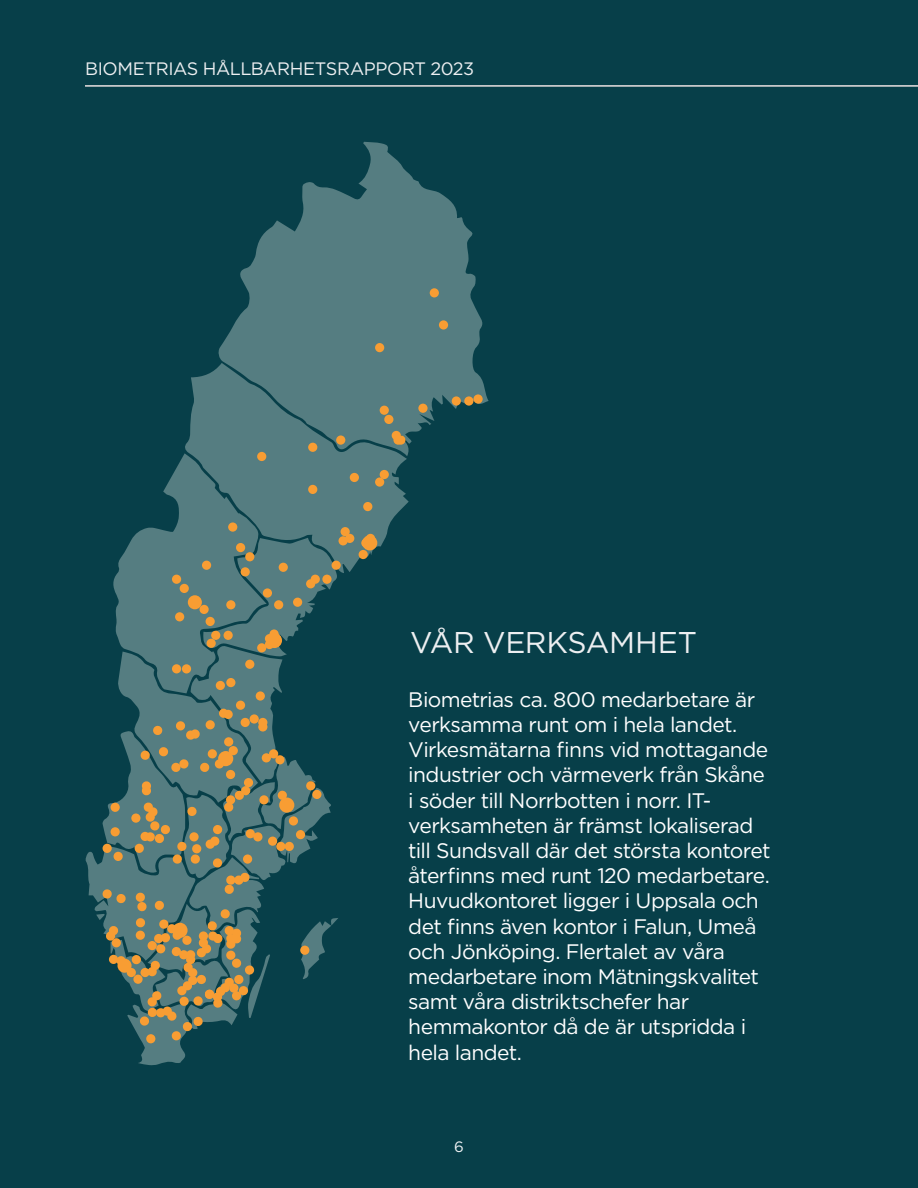
<style>
.page{position:relative;width:918px;height:1188px;background:#073f49}
.page>*{position:absolute;margin:0;border:0;box-sizing:border-box;transform-origin:0 0}
.Rubrik_2{font:30px "Gotham";letter-spacing:-.015em;color:#edeff1}
.LEFT{font:21px/25.2px "Gotham";letter-spacing:-.03em;color:#fff}
.t1{font:18px "Gotham";letter-spacing:-.025em;color:#edeff1}
.t2{font:15px "Gotham";color:#f1f4f6}
</style>
<div class="page">
<svg style="left:218px;top:142px;width:271px;height:302px;fill:#557d81"></svg>
<svg style="left:185px;top:363px;width:224px;height:210px;background:#497478"></svg>
<div style="left:362px;top:535px;width:15px;height:15px;background:#f89d33;border-radius:50%"></div>
<svg style="left:86px;top:453px;width:252px;height:612px"></svg>
<svg style="left:192px;top:844px;width:10px;height:10px"></svg>
<svg style="left:189px;top:832px;width:10px;height:10px"></svg>
<svg style="left:205px;top:839px;width:10px;height:10px"></svg>
<div style="left:210px;top:836px;width:10px;height:10px;background:#f89d33;border-radius:50%"></div>
<div style="left:213px;top:825px;width:10px;height:9px;background:#f89d33;border-radius:50%"></div>
<div style="left:246px;top:829px;width:9px;height:10px;background:#f89d33;border-radius:50%"></div>
<svg style="left:253px;top:832px;width:10px;height:10px"></svg>
<div style="left:243px;top:854px;width:9px;height:10px;background:#f89d33;border-radius:50%"></div>
<div style="left:268px;top:836px;width:9px;height:10px;background:#f89d33;border-radius:50%"></div>
<div style="left:289px;top:816px;width:9px;height:10px;background:#f89d33;border-radius:50%"></div>
<div style="left:296px;top:830px;width:9px;height:9px;background:#f89d33;border-radius:50%"></div>
<div style="left:284px;top:842px;width:10px;height:9px;background:#f89d33;border-radius:50%"></div>
<div style="left:276px;top:842px;width:10px;height:9px;background:#f89d33;border-radius:50%"></div>
<svg style="left:473px;top:394px;width:10px;height:10px"></svg>
<div style="left:439px;top:320px;width:9px;height:10px;background:#f89d33;border-radius:50%"></div>
<div style="left:430px;top:288px;width:9px;height:9px;background:#f89d33;border-radius:50%"></div>
<div style="left:464px;top:396px;width:9px;height:10px;background:#f89d33;border-radius:50%"></div>
<div style="left:452px;top:396px;width:9px;height:10px;background:#f89d33;border-radius:50%"></div>
<div style="left:418px;top:404px;width:10px;height:9px;background:#f89d33;border-radius:50%"></div>
<div style="left:380px;top:406px;width:9px;height:9px;background:#f89d33;border-radius:50%"></div>
<div style="left:375px;top:343px;width:9px;height:9px;background:#f89d33;border-radius:50%"></div>
<div style="left:384px;top:415px;width:9px;height:9px;background:#f89d33;border-radius:50%"></div>
<div style="left:392px;top:431px;width:9px;height:9px;background:#f89d33;border-radius:50%"></div>
<svg style="left:393px;top:435px;width:10px;height:10px"></svg>
<div style="left:396px;top:435px;width:9px;height:10px;background:#f89d33;border-radius:50%"></div>
<div style="left:336px;top:435px;width:9px;height:10px;background:#f89d33;border-radius:50%"></div>
<div style="left:308px;top:443px;width:9px;height:9px;background:#f89d33;border-radius:50%"></div>
<div style="left:257px;top:452px;width:9px;height:9px;background:#f89d33;border-radius:50%"></div>
<div style="left:308px;top:485px;width:9px;height:9px;background:#f89d33;border-radius:50%"></div>
<div style="left:350px;top:473px;width:9px;height:9px;background:#f89d33;border-radius:50%"></div>
<div style="left:380px;top:470px;width:9px;height:9px;background:#f89d33;border-radius:50%"></div>
<div style="left:375px;top:477px;width:9px;height:10px;background:#f89d33;border-radius:50%"></div>
<div style="left:363px;top:502px;width:9px;height:9px;background:#f89d33;border-radius:50%"></div>
<div style="left:341px;top:527px;width:9px;height:9px;background:#f89d33;border-radius:50%"></div>
<div style="left:339px;top:536px;width:9px;height:9px;background:#f89d33;border-radius:50%"></div>
<div style="left:345px;top:534px;width:9px;height:9px;background:#f89d33;border-radius:50%"></div>
<div style="left:366px;top:534px;width:9px;height:9px;background:#f89d33;border-radius:50%"></div>
<div style="left:361px;top:538px;width:9px;height:10px;background:#f89d33;border-radius:50%"></div>
<div style="left:359px;top:550px;width:9px;height:9px;background:#f89d33;border-radius:50%"></div>
<div style="left:332px;top:561px;width:9px;height:9px;background:#f89d33;border-radius:50%"></div>
<div style="left:322px;top:575px;width:10px;height:9px;background:#f89d33;border-radius:50%"></div>
<div style="left:311px;top:575px;width:9px;height:9px;background:#f89d33;border-radius:50%"></div>
<div style="left:306px;top:579px;width:9px;height:9px;background:#f89d33;border-radius:50%"></div>
<div style="left:279px;top:563px;width:9px;height:9px;background:#f89d33;border-radius:50%"></div>
<div style="left:245px;top:552px;width:9px;height:9px;background:#f89d33;border-radius:50%"></div>
<div style="left:202px;top:561px;width:9px;height:9px;background:#f89d33;border-radius:50%"></div>
<div style="left:172px;top:575px;width:9px;height:9px;background:#f89d33;border-radius:50%"></div>
<div style="left:180px;top:584px;width:9px;height:9px;background:#f89d33;border-radius:50%"></div>
<div style="left:175px;top:612px;width:9px;height:9px;background:#f89d33;border-radius:50%"></div>
<div style="left:200px;top:605px;width:9px;height:9px;background:#f89d33;border-radius:50%"></div>
<div style="left:226px;top:600px;width:9px;height:9px;background:#f89d33;border-radius:50%"></div>
<div style="left:241px;top:567px;width:9px;height:9px;background:#f89d33;border-radius:50%"></div>
<div style="left:263px;top:588px;width:9px;height:10px;background:#f89d33;border-radius:50%"></div>
<div style="left:293px;top:598px;width:9px;height:9px;background:#f89d33;border-radius:50%"></div>
<div style="left:274px;top:600px;width:9px;height:9px;background:#f89d33;border-radius:50%"></div>
<div style="left:269px;top:629px;width:10px;height:10px;background:#f89d33;border-radius:50%"></div>
<div style="left:265px;top:634px;width:9px;height:9px;background:#f89d33;border-radius:50%"></div>
<div style="left:265px;top:640px;width:9px;height:9px;background:#f89d33;border-radius:50%"></div>
<div style="left:257px;top:643px;width:9px;height:9px;background:#f89d33;border-radius:50%"></div>
<div style="left:224px;top:631px;width:9px;height:9px;background:#f89d33;border-radius:50%"></div>
<div style="left:206px;top:617px;width:9px;height:9px;background:#f89d33;border-radius:50%"></div>
<div style="left:211px;top:631px;width:9px;height:9px;background:#f89d33;border-radius:50%"></div>
<div style="left:207px;top:639px;width:9px;height:9px;background:#f89d33;border-radius:50%"></div>
<div style="left:245px;top:660px;width:9px;height:9px;background:#f89d33;border-radius:50%"></div>
<div style="left:256px;top:691px;width:9px;height:10px;background:#f89d33;border-radius:50%"></div>
<div style="left:236px;top:701px;width:9px;height:9px;background:#f89d33;border-radius:50%"></div>
<div style="left:241px;top:718px;width:9px;height:9px;background:#f89d33;border-radius:50%"></div>
<div style="left:250px;top:714px;width:9px;height:10px;background:#f89d33;border-radius:50%"></div>
<div style="left:258px;top:722px;width:9px;height:10px;background:#f89d33;border-radius:50%"></div>
<div style="left:258px;top:718px;width:9px;height:9px;background:#f89d33;border-radius:50%"></div>
<div style="left:262px;top:753px;width:9px;height:9px;background:#f89d33;border-radius:50%"></div>
<div style="left:224px;top:710px;width:9px;height:9px;background:#f89d33;border-radius:50%"></div>
<div style="left:219px;top:709px;width:9px;height:9px;background:#f89d33;border-radius:50%"></div>
<div style="left:226px;top:678px;width:9px;height:9px;background:#f89d33;border-radius:50%"></div>
<div style="left:216px;top:681px;width:9px;height:9px;background:#f89d33;border-radius:50%"></div>
<div style="left:172px;top:664px;width:9px;height:9px;background:#f89d33;border-radius:50%"></div>
<div style="left:236px;top:543px;width:9px;height:9px;background:#f89d33;border-radius:50%"></div>
<div style="left:228px;top:522px;width:9px;height:10px;background:#f89d33;border-radius:50%"></div>
<hr style="left:85px;top:85px;width:833px;height:2px;background:#c7c8ca">
<p class="t1" style="left:85px;top:57px;width:391px">BIOMETRIAS HÅLLBARHETSRAPPORT 2023</p>
<p class="Rubrik_2" style="left:410px;top:623px;width:288px">VÅR VERKSAMHET</p>
<p class="LEFT" style="left:408px;top:686px;width:364px">Biometrias ca. 800 medarbetare är verksamma runt om i hela landet.<br>Virkesmätarna finns vid mottagande industrier och värmeverk från Skåne i söder till Norrbotten i norr. IT&shy;verksamheten är främst lokaliserad till Sundsvall där det största kontoret återfinns med runt 120 medarbetare.<br>Huvudkontoret ligger i Uppsala och det finns även kontor i Falun, Umeå och Jönköping. Flertalet av våra medarbetare inom Mätningskvalitet samt våra distriktschefer har hemmakontor då de är utspridda i hela landet.</p>
<p class="t2" style="left:454px;top:1137px;width:11px">6</p>
</div>
